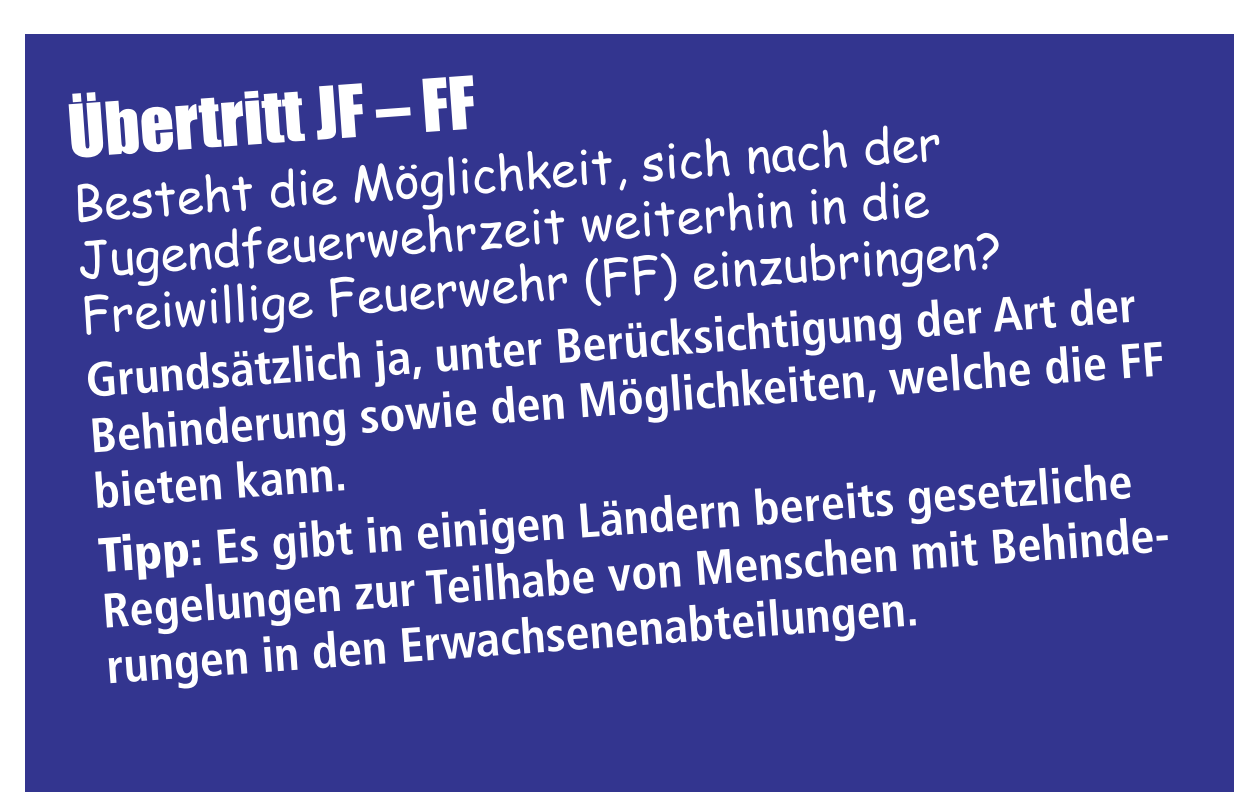
<style>
.page{position:relative;width:1259px;height:808px;background:#fff}
.page>*{position:absolute;margin:0;border:0;box-sizing:border-box;transform-origin:0 0}
.t1{font:67.5px "Impact";color:#fff}
.t2{font:700 condensed 48.6px/56.1px "Frutiger";color:#fff}
.t3{font:48.6px/55.8px "Comic Sans MS";color:#fff}
.s1{font-weight:900}
</style>
<div class="page">
<div style="left:25px;top:35px;width:1208px;height:757px;background:#33358f"></div>
<h1 class="t1" style="left:65px;top:95px;width:409px;rotate:-4deg">Übertritt JF – FF</h1>
<p class="t3" style="left:71px;top:176px;width:924px;rotate:-4deg">Besteht die Möglichkeit, sich nach der<br>Jugendfeuerwehrzeit weiterhin in die<br>Freiwillige Feuerwehr (FF) einzubringen?</p>
<p class="t2" style="left:84px;top:355px;width:1078px;rotate:-4deg">Grundsätzlich ja, unter Berücksichtigung der Art der<br>Behinderung sowie den Möglichkeiten, welche die FF bieten kann.</p>
<p class="t2" style="left:97px;top:530px;width:1080px;rotate:-4deg"><span class="s1">Tipp:</span> Es gibt in einigen Ländern bereits gesetzliche<br>Regelungen zur Teilhabe von Menschen mit Behinde&shy;rungen in den Erwachsenenabteilungen.</p>
</div>
